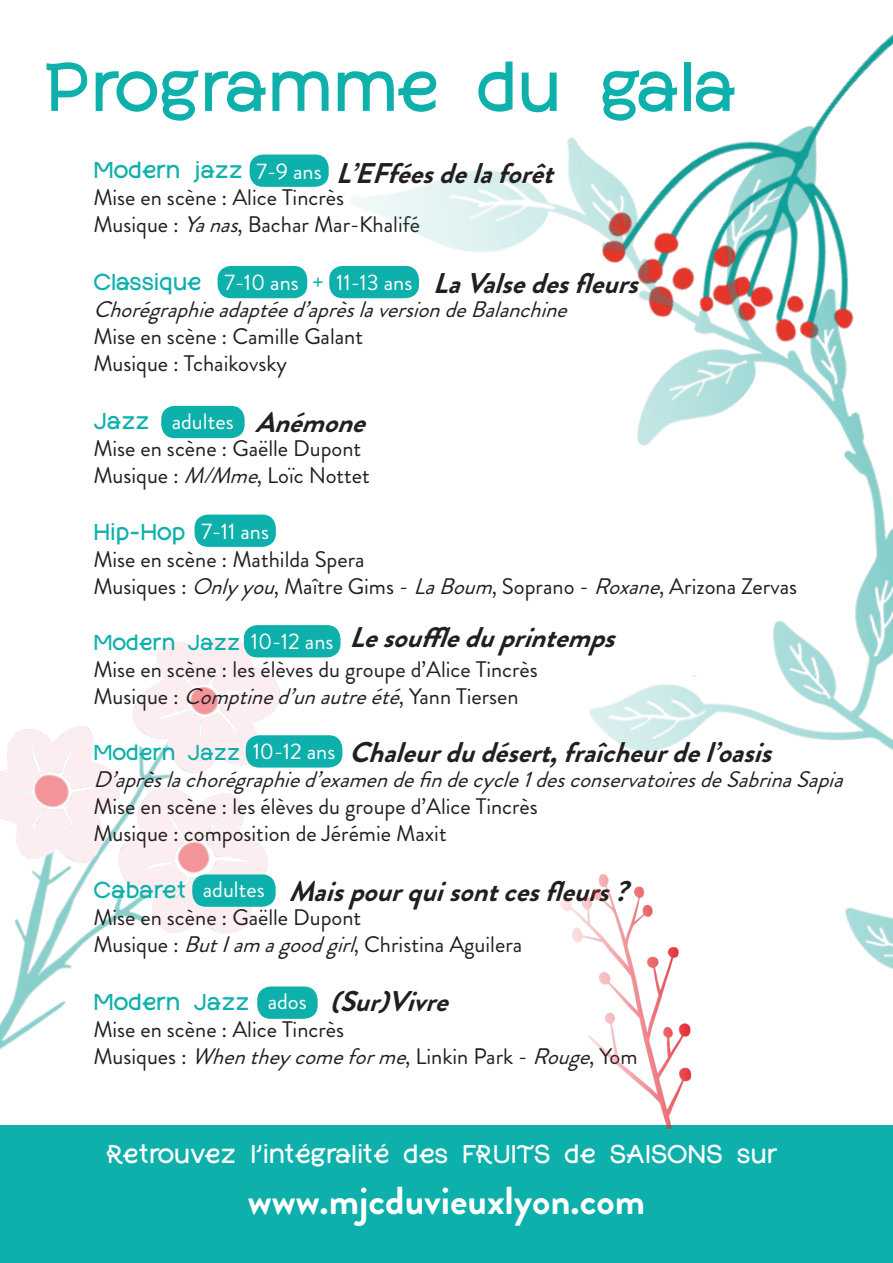
<style>
.page{position:relative;width:893px;height:1263px;background:#fff}
.page>*{position:absolute;margin:0;border:0;box-sizing:border-box;transform-origin:0 0}
.t1{font:76.5px "Lena";color:#0db0ab}
.t2{font:700 39px "Brandon Grotesque";color:#fff}
.t3{font:italic 700 28.5px "Brandon Grotesque";color:#231f20}
.t4{font:28.5px "Lena";color:#fff}
.t5{font:25.5px "Lena";color:#0db0ab}
.t6{font:24px "Lena";color:#0db0ab}
.t7{font:22.5px "Brandon Grotesque";color:#231f20}
.t8{font:italic 22.5px "Brandon Grotesque";color:#231f20}
.t9{font:22.5px "Brandon Grotesque";color:#fff}
.t10{font:22.5px "Brandon Grotesque";color:#0db0ab}
.s1{font-style:italic}
.s2{font-family:"Brandon Grotesque";font-size:22.5px;color:#fff}
</style>
<div class="page">
<img style="left:0;top:625px;width:343px;height:425px">
<div style="left:250px;top:155px;width:79px;height:32px;background:#0db0ab;border-radius:13px"></div>
<div style="left:218px;top:266px;width:89px;height:32px;background:#0db0ab;border-radius:13px"></div>
<div style="left:329px;top:266px;width:90px;height:32px;background:#0db0ab;border-radius:13px"></div>
<div style="left:161px;top:406px;width:84px;height:32px;background:#0db0ab;border-radius:13px"></div>
<div style="left:195px;top:514px;width:81px;height:33px;background:#0db0ab;border-radius:13px"></div>
<div style="left:244px;top:625px;width:96px;height:32px;background:#0db0ab;border-radius:13px"></div>
<div style="left:246px;top:735px;width:96px;height:32px;background:#0db0ab;border-radius:13px"></div>
<div style="left:192px;top:874px;width:84px;height:33px;background:#0db0ab;border-radius:13px"></div>
<img style="left:347px;top:86px;width:546px;height:883px">
<div style="left:0;top:1125px;width:893px;height:138px;background:#0db0ab"></div>
<div style="left:257px;top:986px;width:61px;height:33px;background:#0db0ab;border-radius:13px"></div>
<img style="left:558px;top:874px;width:137px;height:255px">
<p class="t1" style="left:43px;top:46px;width:695px">Programme du gala</p>
<p class="t5" style="left:93px;top:157px;width:151px">Modern jazz</p>
<p class="t7" style="left:93px;top:182px;width:252px">Mise en scène : Alice Tincrès</p>
<p class="t7" style="left:93px;top:209px;width:328px">Musique : <span class="s1">Yanas</span>, Bachar Mar-Khalifé</p>
<p class="t5" style="left:93px;top:268px;width:109px">Classique</p>
<p class="t8" style="left:93px;top:294px;width:484px">Chorégraphieadaptéed’aprèslaversiondeBalanchine</p>
<p class="t7" style="left:93px;top:321px;width:271px">Mise en scène : Camille Galant</p>
<p class="t7" style="left:93px;top:348px;width:195px">Musique : Tchaikovsky</p>
<p class="t5" style="left:93px;top:407px;width:58px">Jazz</p>
<p class="t7" style="left:93px;top:432px;width:269px">Mise en scène : Gaëlle Dupont</p>
<p class="t7" style="left:93px;top:459px;width:278px">Musique : <span class="s1">M/Mme</span>, Loïc Nottet</p>
<p class="t5" style="left:93px;top:519px;width:93px">Hip-Hop</p>
<p class="t7" style="left:93px;top:544px;width:273px">Mise en scène : Mathilda Spera</p>
<p class="t7" style="left:93px;top:571px;width:705px">Musiques : <span class="s1">Onlyyou</span>, Maître Gims - <span class="s1">LaBoum</span>, Soprano - <span class="s1">Roxane</span>, Arizona Zervas</p>
<p class="t6" style="left:93px;top:630px;width:242px">Modern Jazz <span class="s2">10-12 ans</span></p>
<p class="t7" style="left:93px;top:654px;width:446px">Mise en scène : les élèves du groupe d’Alice Tincrès</p>
<p class="t7" style="left:93px;top:681px;width:427px">M u s i q u e : <span class="s1">Comptined’unautreété</span>, Ya n n T i e r s e n</p>
<p class="t6" style="left:93px;top:739px;width:149px">Modern Jazz</p>
<p class="t8" style="left:93px;top:763px;width:760px">D’aprèslachorégraphied’examendefindecycle1desconservatoiresdeSabrinaSapia</p>
<p class="t7" style="left:93px;top:790px;width:446px">Mise en scène : les élèves du groupe d’Alice Tincrès</p>
<p class="t7" style="left:93px;top:817px;width:355px">Musique : composition de Jérémie Maxit</p>
<p class="t5" style="left:93px;top:877px;width:94px">Cabaret</p>
<p class="t7" style="left:93px;top:902px;width:269px">Mise en scène : Gaëlle Dupont</p>
<p class="t7" style="left:93px;top:929px;width:430px">Musique : <span class="s1">ButIamagoodgirl</span>, Christina Aguilera</p>
<p class="t5" style="left:93px;top:988px;width:158px">Modern Jazz</p>
<p class="t7" style="left:93px;top:1014px;width:252px">Mise en scène : Alice Tincrès</p>
<p class="t7" style="left:93px;top:1041px;width:546px">M u s i q u e s : <span class="s1">Whentheycomeforme</span>, L i n k i n P a r k - <span class="s1">Rouge</span>, Yo m</p>
<p class="t3" style="left:336px;top:153px;width:231px">L’EFféesdelaforêt</p>
<p class="t9" style="left:257px;top:155px;width:67px">7-9 ans</p>
<p class="t3" style="left:433px;top:263px;width:219px">LaValsedesfleurs</p>
<p class="t9" style="left:225px;top:267px;width:76px">7-10 ans</p>
<p class="t10" style="left:313px;top:267px;width:13px">+</p>
<p class="t9" style="left:336px;top:267px;width:78px">11-13 ans</p>
<p class="t3" style="left:255px;top:403px;width:126px">Anémone</p>
<p class="t9" style="left:172px;top:406px;width:63px">adultes</p>
<p class="t9" style="left:201px;top:515px;width:69px">7-11 ans</p>
<p class="t3" style="left:349px;top:617px;width:281px">Lesouffleduprintemps</p>
<p class="t3" style="left:349px;top:733px;width:436px">Chaleurdudésert,fraîcheurdel’oasis</p>
<p class="t9" style="left:253px;top:736px;width:84px">10-12 ans</p>
<p class="t3" style="left:289px;top:871px;width:352px">Maispourquisontcesfleurs?</p>
<p class="t9" style="left:203px;top:874px;width:63px">adultes</p>
<p class="t9" style="left:268px;top:986px;width:41px">ados</p>
<p class="t3" style="left:330px;top:981px;width:132px">(Sur)Vivre</p>
<p class="t4" style="left:106px;top:1139px;width:673px">Retrouvez l'intégralité des FRUITS de SAISONS sur</p>
<p class="t2" style="left:248px;top:1173px;width:399px">www.mjcduvieuxlyon.com</p>
</div>
